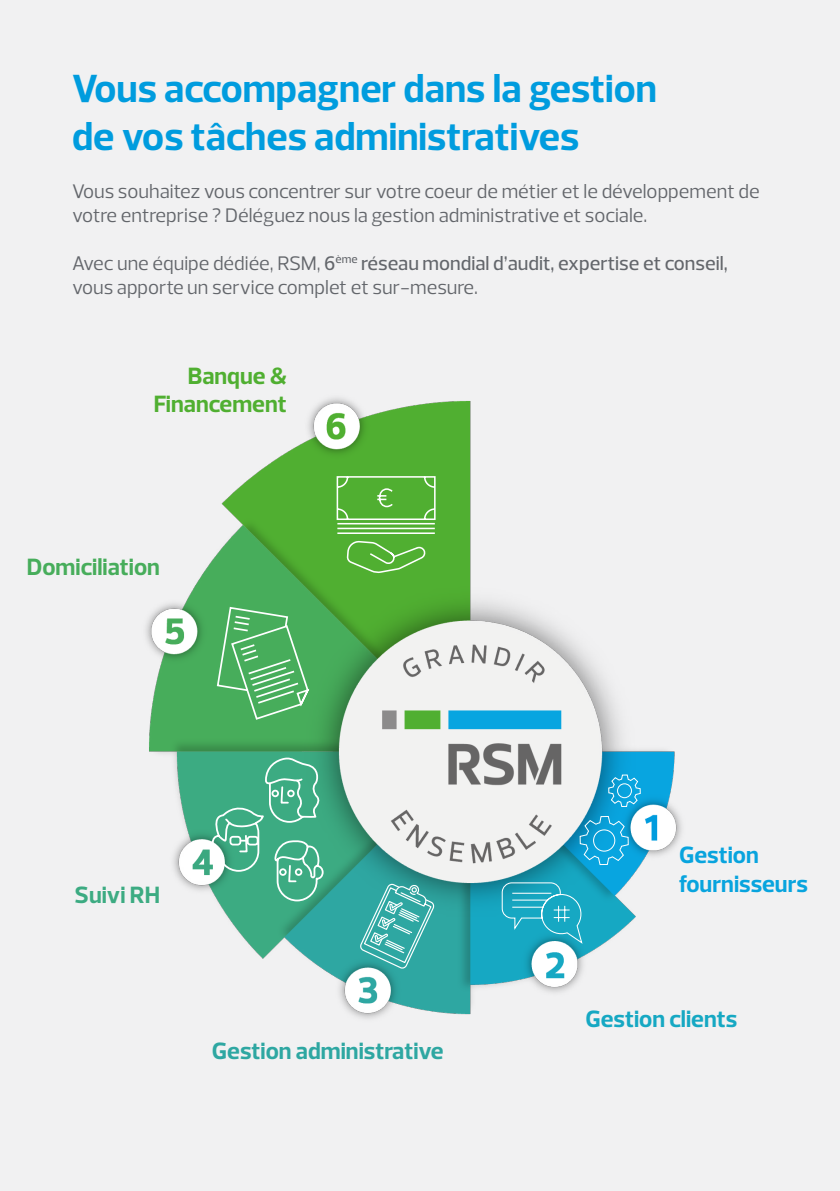
<style>
.page{position:relative;width:840px;height:1191px;background:#fff}
.page>*{position:absolute;margin:0;border:0;box-sizing:border-box;transform-origin:0 0}
.t1{font:700 40px "Prelo";color:#009cde}
.t2{font:700 24px "Prelo";color:#2ea7a2}
.t3{font:700 24px "Prelo";color:#08a4de}
.t4{font:700 24px/28.8px "Prelo";color:#50af31;text-align:right}
.t5{font:700 24px "Prelo";color:#16a8c3}
.t6{font:700 24px "Prelo";color:#47ad5b}
.t7{font:700 24px "Prelo";color:#3cab82}
.t8{font:20px/24px "Prelo";color:#63666b}
.s1{font-weight:500}
</style>
<div class="page">
<div style="left:0;top:0;width:839px;height:1190px;background:#f1f1f2"></div>
<img style="left:146px;top:398px;width:536px;height:621px">
<svg style="left:211px;top:757px;width:113px;height:145px;background:#55b591"></svg>
<svg style="left:501px;top:882px;width:82px;height:63px;background:#2eaec6"></svg>
<svg style="left:579px;top:815px;width:50px;height:50px;background:#25a9db"></svg>
<svg style="left:607px;top:774px;width:33px;height:33px"></svg>
<svg style="left:359px;top:883px;width:75px;height:86px;background:#4fb3af"></svg>
<svg style="left:216px;top:606px;width:95px;height:115px;background:#5db76f"></svg>
<svg style="left:335px;top:475px;width:101px;height:99px;background:#68ba4d"></svg>
<p class="t1" style="left:72px;top:64px;width:586px">Vous accompagner dans la gestion</p>
<p class="t1" style="left:72px;top:112px;width:508px">de vos tâches administratives</p>
<p class="t8" style="left:72px;top:179px;width:688px">Vous souhaitez vous concentrer sur votre coeur de métier et le développement de votre entreprise ? Déléguez nous la gestion administrative et sociale.</p>
<p class="t8" style="left:72px;top:251px;width:656px">Avec une équipe dédiée, RSM, <span class="s1">6</span><sup>ème</sup> <span class="s1">réseau mondial d’audit, expertise et conseil, </span>vous apporte un service complet et sur-mesure.</p>
<p class="t4" style="left:154px;top:361px;width:134px">Banque &amp;<br>Financement</p>
<p class="t6" style="left:27px;top:552px;width:135px">Domiciliation</p>
<p class="t7" style="left:75px;top:880px;width:87px">Suivi RH</p>
<p class="t2" style="left:212px;top:1035px;width:233px">Gestion administrative</p>
<p class="t3" style="left:678px;top:840px;width:81px">Gestion</p>
<p class="t3" style="left:678px;top:868px;width:130px">fournisseurs</p>
<p class="t5" style="left:585px;top:1004px;width:153px">Gestion clients</p>
</div>
